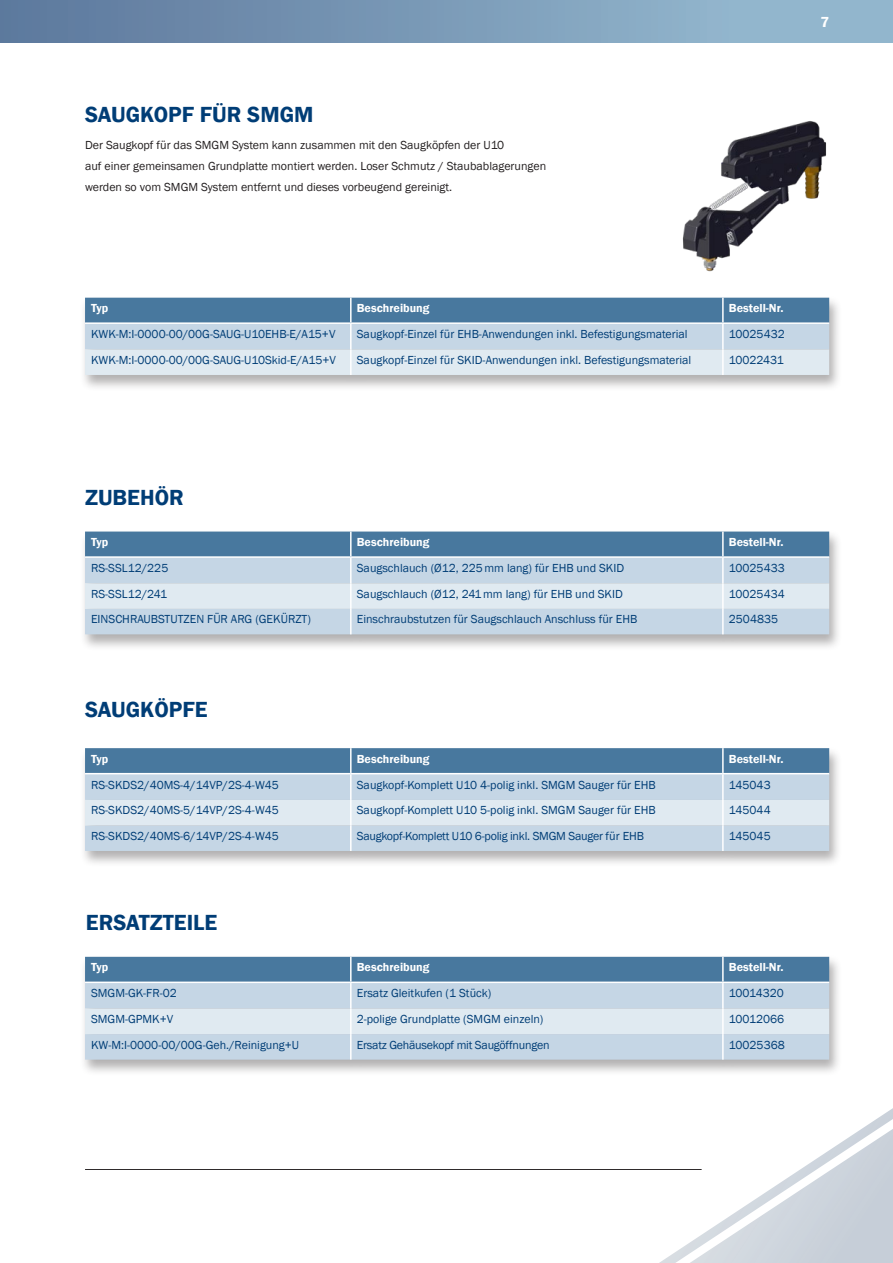
<style>
.page{position:relative;width:893px;height:1263px;background:#fff}
.page>*{position:absolute;margin:0;border:0;box-sizing:border-box;transform-origin:0 0}
.t1{font:600 22.5px "Franklin Gothic";color:#003d76}
.t2{font:600 15px "Franklin Gothic";color:#fff}
.t3{font:12px "Franklin Gothic";color:#003d76}
.t4{font:12px/21.3px "Franklin Gothic";color:#231f20}
.t5{font:600 12px "Franklin Gothic";color:#fff}
.t6{font:12px "Franklin Gothic";letter-spacing:-.02em;color:#003d76}
</style>
<div class="page">
<div style="left:0;top:0;width:893px;height:43px;background:linear-gradient(to right,#5d789d,#9abed4)"></div>
<hr style="left:85px;top:1169px;width:617px;height:1px;background:#231f20">
<svg style="left:640px;top:1108px;width:253px;height:155px"></svg>
<img style="left:682px;top:121px;width:144px;height:151px">
<div style="left:80px;top:296px;width:763px;height:95px;background:#231f20;opacity:.35"></div>
<svg style="left:85px;top:298px;width:744px;height:77px;background:#a6bed2"></svg>
<hr style="left:350px;top:298px;width:2px;height:24px;background:#fff">
<hr style="left:722px;top:298px;width:2px;height:24px;background:#fff">
<hr style="left:85px;top:322px;width:266px;height:2px;background:#fff">
<hr style="left:351px;top:322px;width:372px;height:2px;background:#fff">
<hr style="left:723px;top:322px;width:106px;height:2px;background:#fff">
<hr style="left:350px;top:324px;width:2px;height:25px;background:#fff">
<hr style="left:722px;top:324px;width:2px;height:25px;background:#fff">
<hr style="left:350px;top:349px;width:2px;height:26px;background:#fff">
<hr style="left:722px;top:349px;width:2px;height:26px;background:#fff">
<div style="left:80px;top:530px;width:763px;height:121px;background:#231f20;opacity:.35"></div>
<div style="left:85px;top:531px;width:744px;height:25px;background:#48789e"></div>
<div style="left:85px;top:558px;width:744px;height:76px;background:#c5d6e5"></div>
<div style="left:85px;top:583px;width:744px;height:26px;background:#e0eaf1"></div>
<hr style="left:350px;top:531px;width:2px;height:25px;background:#fff">
<hr style="left:722px;top:531px;width:2px;height:25px;background:#fff">
<hr style="left:85px;top:556px;width:266px;height:2px;background:#fff">
<hr style="left:351px;top:556px;width:372px;height:2px;background:#fff">
<hr style="left:723px;top:556px;width:106px;height:2px;background:#fff">
<hr style="left:350px;top:558px;width:2px;height:25px;background:#fff">
<hr style="left:722px;top:558px;width:2px;height:25px;background:#fff">
<hr style="left:350px;top:583px;width:2px;height:26px;background:#fff">
<hr style="left:722px;top:583px;width:2px;height:26px;background:#fff">
<hr style="left:350px;top:609px;width:2px;height:25px;background:#fff">
<hr style="left:722px;top:609px;width:2px;height:25px;background:#fff">
<div style="left:80px;top:746px;width:763px;height:122px;background:#231f20;opacity:.35"></div>
<svg style="left:85px;top:748px;width:744px;height:25px;background:#49799e"></svg>
<div style="left:85px;top:774px;width:744px;height:77px;background:#c5d6e5"></div>
<div style="left:85px;top:800px;width:744px;height:25px;background:#e0eaf1"></div>
<hr style="left:350px;top:748px;width:2px;height:25px;background:#fff">
<hr style="left:722px;top:748px;width:2px;height:25px;background:#fff">
<hr style="left:85px;top:773px;width:266px;height:1px;background:#fff">
<hr style="left:351px;top:773px;width:372px;height:1px;background:#fff">
<hr style="left:723px;top:773px;width:106px;height:1px;background:#fff">
<hr style="left:350px;top:774px;width:2px;height:26px;background:#fff">
<hr style="left:722px;top:774px;width:2px;height:26px;background:#fff">
<hr style="left:350px;top:800px;width:2px;height:25px;background:#fff">
<hr style="left:722px;top:800px;width:2px;height:25px;background:#fff">
<hr style="left:350px;top:825px;width:2px;height:26px;background:#fff">
<hr style="left:722px;top:825px;width:2px;height:26px;background:#fff">
<div style="left:80px;top:955px;width:763px;height:121px;background:#231f20;opacity:.35"></div>
<div style="left:85px;top:957px;width:744px;height:24px;background:#48789e"></div>
<div style="left:85px;top:983px;width:744px;height:76px;background:#c5d6e5"></div>
<div style="left:85px;top:1008px;width:744px;height:26px;background:#e0eaf1"></div>
<hr style="left:350px;top:957px;width:2px;height:24px;background:#fff">
<hr style="left:722px;top:957px;width:2px;height:24px;background:#fff">
<hr style="left:85px;top:981px;width:266px;height:2px;background:#fff">
<hr style="left:351px;top:981px;width:372px;height:2px;background:#fff">
<hr style="left:723px;top:981px;width:106px;height:2px;background:#fff">
<hr style="left:350px;top:983px;width:2px;height:25px;background:#fff">
<hr style="left:722px;top:983px;width:2px;height:25px;background:#fff">
<hr style="left:350px;top:1008px;width:2px;height:26px;background:#fff">
<hr style="left:722px;top:1008px;width:2px;height:26px;background:#fff">
<hr style="left:350px;top:1034px;width:2px;height:25px;background:#fff">
<hr style="left:722px;top:1034px;width:2px;height:25px;background:#fff">
<h1 class="t1" style="left:85px;top:101px;width:230px">SAUGKOPF FÜR SMGM</h1>
<p class="t4" style="left:85px;top:134px;width:463px">Der Saugkopf für das SMGM System kann zusammen mit den Saugköpfen der U10<br>auf einer gemeinsamen Grundplatte montiert werden. Loser Schmutz / Staubablagerungen werden so vom SMGM System entfernt und dieses vorbeugend gereinigt.</p>
<p class="t2" style="left:820px;top:12px;width:10px">7</p>
<p class="t5" style="left:91px;top:301px;width:19px">Typ</p>
<p class="t5" style="left:357px;top:301px;width:74px">Beschreibung</p>
<p class="t5" style="left:729px;top:301px;width:56px">Bestell-Nr.</p>
<p class="t3" style="left:91px;top:327px;width:246px">KWK-M:I-0000-00/00G-SAUG-U10EHB-E/A15+V</p>
<p class="t3" style="left:357px;top:327px;width:332px">Saugkopf-Einzel für EHB-Anwendungen inkl. Befestigungsmaterial</p>
<p class="t3" style="left:729px;top:327px;width:57px">10025432</p>
<p class="t3" style="left:91px;top:352px;width:246px">KWK-M:I-0000-00/00G-SAUG-U10Skid-E/A15+V</p>
<p class="t3" style="left:357px;top:352px;width:336px">Saugkopf-Einzel für SKID-Anwendungen inkl. Befestigungsmaterial</p>
<p class="t3" style="left:729px;top:352px;width:56px">10022431</p>
<h1 class="t1" style="left:85px;top:483px;width:100px">ZUBEHÖR</h1>
<p class="t5" style="left:91px;top:534px;width:19px">Typ</p>
<p class="t5" style="left:357px;top:534px;width:74px">Beschreibung</p>
<p class="t5" style="left:729px;top:534px;width:56px">Bestell-Nr.</p>
<p class="t3" style="left:91px;top:561px;width:79px">RS-SSL12/225</p>
<p class="t3" style="left:357px;top:561px;width:269px">Saugschlauch (Ø12, 225mm lang) für EHB und SKID</p>
<p class="t3" style="left:729px;top:561px;width:57px">10025433</p>
<p class="t3" style="left:91px;top:586px;width:78px">RS-SSL12/241</p>
<p class="t3" style="left:357px;top:586px;width:268px">Saugschlauch (Ø12, 241mm lang) für EHB und SKID</p>
<p class="t3" style="left:729px;top:586px;width:57px">10025434</p>
<p class="t3" style="left:91px;top:612px;width:221px">EINSCHRAUBSTUTZEN FÜR ARG (GEKÜRZT)</p>
<p class="t3" style="left:357px;top:612px;width:282px">Einschraubstutzen für Saugschlauch Anschluss für EHB</p>
<p class="t3" style="left:729px;top:612px;width:51px">2504835</p>
<h1 class="t1" style="left:85px;top:696px;width:124px">SAUGKÖPFE</h1>
<p class="t5" style="left:91px;top:751px;width:19px">Typ</p>
<p class="t5" style="left:357px;top:751px;width:74px">Beschreibung</p>
<p class="t5" style="left:729px;top:751px;width:56px">Bestell-Nr.</p>
<p class="t3" style="left:91px;top:777px;width:189px">RS-SKDS2/40MS-4/14VP/2S-4-W45</p>
<p class="t3" style="left:357px;top:777px;width:300px">Saugkopf-Komplett U10 4-polig inkl. SMGM Sauger für EHB</p>
<p class="t3" style="left:729px;top:777px;width:43px">145043</p>
<p class="t3" style="left:91px;top:803px;width:189px">RS-SKDS2/40MS-5/14VP/2S-4-W45</p>
<p class="t3" style="left:357px;top:803px;width:300px">Saugkopf-Komplett U10 5-polig inkl. SMGM Sauger für EHB</p>
<p class="t3" style="left:729px;top:803px;width:43px">145044</p>
<p class="t3" style="left:91px;top:828px;width:189px">RS-SKDS2/40MS-6/14VP/2S-4-W45</p>
<p class="t6" style="left:357px;top:828px;width:289px">Saugkopf-Komplett U10 6-polig inkl. SMGM Sauger für EHB</p>
<p class="t3" style="left:729px;top:828px;width:43px">145045</p>
<h1 class="t1" style="left:86px;top:909px;width:133px">ERSATZTEILE</h1>
<p class="t5" style="left:91px;top:960px;width:19px">Typ</p>
<p class="t5" style="left:357px;top:960px;width:74px">Beschreibung</p>
<p class="t5" style="left:729px;top:960px;width:56px">Bestell-Nr.</p>
<p class="t3" style="left:91px;top:986px;width:87px">SMGM-GK-FR-02</p>
<p class="t3" style="left:357px;top:986px;width:136px">Ersatz Gleitkufen (1 Stück)</p>
<p class="t3" style="left:729px;top:986px;width:57px">10014320</p>
<p class="t3" style="left:91px;top:1011px;width:84px">SMGM-GPMK+V</p>
<p class="t3" style="left:357px;top:1011px;width:188px">2-polige Grundplatte (SMGM einzeln)</p>
<p class="t3" style="left:729px;top:1011px;width:57px">10012066</p>
<p class="t3" style="left:91px;top:1037px;width:210px">KW-M:I-0000-00/00G-Geh./Reinigung+U</p>
<p class="t6" style="left:357px;top:1037px;width:194px">Ersatz Gehäusekopf mit Saugöffnungen</p>
<p class="t3" style="left:729px;top:1037px;width:57px">10025368</p>
</div>
